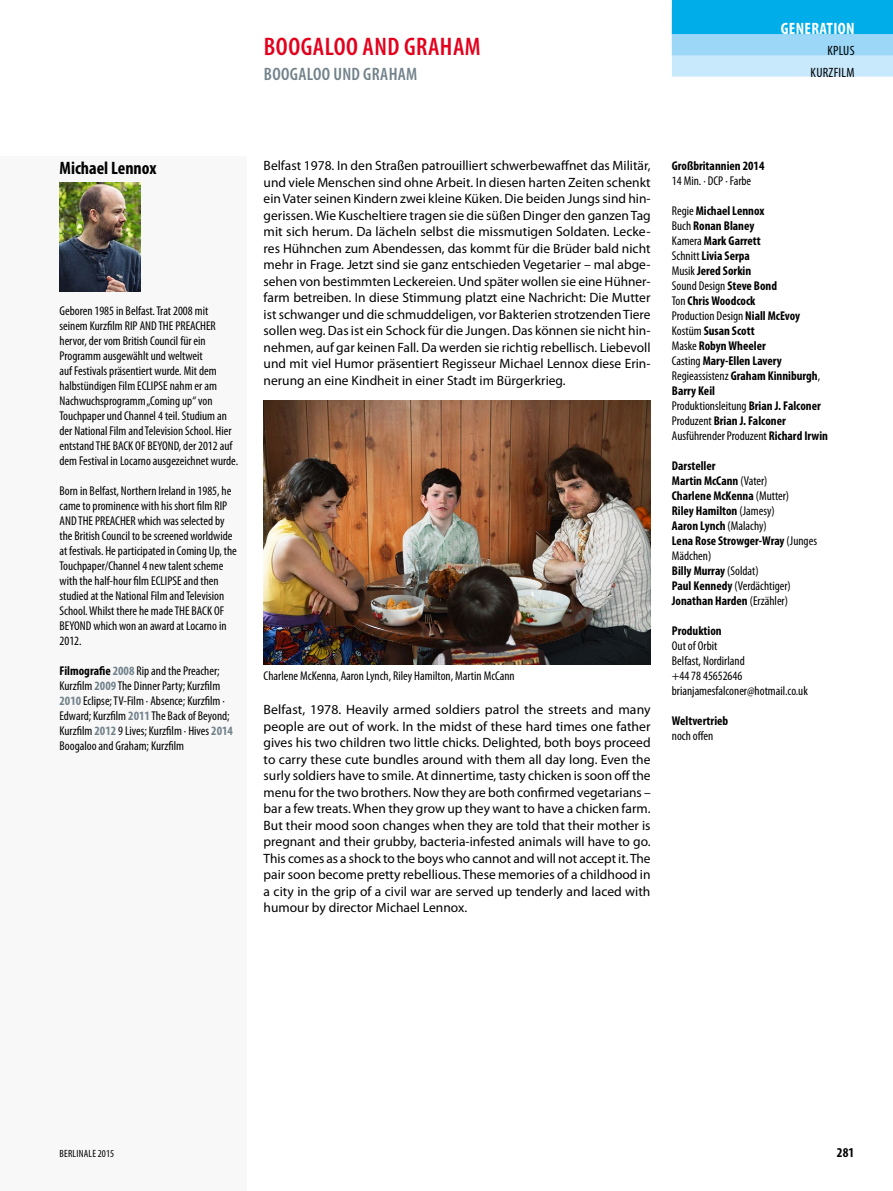
<style>
.page{position:relative;width:893px;height:1191px;background:#fff}
.page>*{position:absolute;margin:0;border:0;box-sizing:border-box;transform-origin:0 0}
.t1{font:600 condensed 25.5px "Myriad Pro";letter-spacing:.02em;color:#e3001d}
.t2{font:600 condensed 18px "Myriad Pro";letter-spacing:.02em;color:#72828b}
.t3{font:700 condensed 18px "Myriad Pro";color:#000}
.t4{font:700 condensed 16.5px "Myriad Pro";letter-spacing:.02em;color:#fff}
.t5{font:13.5px/16.5px "Myriad Pro";color:#000;text-align:justify}
.t6{font:condensed 13.5px "Myriad Pro";letter-spacing:.02em;color:#000}
.t7{font:700 condensed 13.5px "Myriad Pro";color:#000}
.t8{font:condensed 12.75px/15px "Myriad Pro";color:#000}
.t9{font:700 condensed 12.75px/15px "Myriad Pro";color:#000}
.t10{font:condensed 10.5px "Myriad Pro";letter-spacing:.02em;color:#000}
.s1{font-weight:700}
.s2{font-weight:700;color:#72828b}
.s3{font-weight:400}
</style>
<div class="page">
<div style="left:0;top:156px;width:247px;height:1035px;background:#f8f8f8"></div>
<img style="left:264px;top:401px;width:387px;height:263px">
<img style="left:60px;top:183px;width:80px;height:108px">
<div style="left:672px;top:30px;width:221px;height:47px;background:#c8e8fb"></div>
<div style="left:672px;top:9px;width:221px;height:46px;background:#9cd7f7"></div>
<div style="left:672px;top:0;width:221px;height:34px;background:#00ade9"></div>
<p class="t4" style="left:781px;top:18px;width:75px">GENERATION</p>
<h1 class="t1" style="left:264px;top:31px;width:218px">BOOGALOO AND GRAHAM</h1>
<h2 class="t2" style="left:264px;top:63px;width:155px">BOOGALOO UND GRAHAM</h2>
<p class="t6" style="left:811px;top:64px;width:45px">KURZFILM</p>
<p class="t6" style="left:827px;top:43px;width:29px">KPLUS</p>
<h2 class="t3" style="left:60px;top:157px;width:98px">Michael Lennox</h2>
<p class="t8" style="left:60px;top:303px;width:180px">Geboren 1985 in Belfast. Trat 2008 mit seinem Kurzfilm RIP AND THE PREACHER hervor, der vom British Council für ein Programm ausgewählt und weltweit<br>auf Festivals präsentiert wurde. Mit dem halbstündigen Film ECLIPSE nahm er am Nachwuchsprogramm „Coming up“ von Touchpaper und Channel 4 teil. Studium an der National Film and Television School. Hier entstand THE BACK OF BEYOND, der 2012 auf dem Festival in Locarno ausgezeichnet wurde.</p>
<p class="t8" style="left:60px;top:483px;width:179px">Born in Belfast, Northern Ireland in 1985, he came to prominence with his short film RIP AND THE PREACHER which was selected by the British Council to be screened worldwide at festivals. He participated in Coming Up, the Touchpaper/Channel 4 new talent scheme with the half-hour film ECLIPSE and then studied at the National Film and Television School. Whilst there he made THE BACK OF BEYOND which won an award at Locarno in 2012.</p>
<p class="t8" style="left:60px;top:662px;width:175px"><span class="s1">Filmografie</span> <span class="s2">2008</span> Rip and the Preacher; Kurzfilm <span class="s2">2009</span> The Dinner Party; Kurzfilm <span class="s2">2010</span> Eclipse; TV-Film · Absence; Kurzfilm · Edward; Kurzfilm <span class="s2">2011</span> The Back of Beyond; Kurzfilm <span class="s2">2012</span> 9 Lives; Kurzfilm · Hives <span class="s2">2014<br></span>Boogaloo and Graham; Kurzfilm</p>
<p class="t5" style="left:264px;top:157px;width:389px">Belfast 1978. In den Straßen patrouilliert schwerbewaffnet das Militär, und viele Menschen sind ohne Arbeit. In diesen harten Zeiten schenkt ein Vater seinen Kindern zwei kleine Küken. Die beiden Jungs sind hin&shy;gerissen. Wie Kuscheltiere tragen sie die süßen Dinger den ganzen Tag mit sich herum. Da lächeln selbst die missmutigen Soldaten. Lecke&shy;res Hühnchen zum Abendessen, das kommt für die Brüder bald nicht mehr in Frage. Jetzt sind sie ganz entschieden Vegetarier – mal abge&shy;sehen von bestimmten Leckereien. Und später wollen sie eine Hühner&shy;farm betreiben. In diese Stimmung platzt eine Nachricht: Die Mutter ist schwanger und die schmuddeligen, vor Bakterien strotzenden Tiere sollen weg. Das ist ein Schock für die Jungen. Das können sie nicht hin&shy;nehmen, auf gar keinen Fall. Da werden sie richtig rebellisch. Liebevoll und mit viel Humor präsentiert Regisseur Michael Lennox diese Erin&shy;nerung an eine Kindheit in einer Stadt im Bürgerkrieg.</p>
<p class="t8" style="left:264px;top:668px;width:253px">Charlene McKenna, Aaron Lynch, Riley Hamilton, Martin McCann</p>
<p class="t5" style="left:264px;top:701px;width:389px">Belfast, 1978. Heavily armed soldiers patrol the streets and many people are out of work. In the midst of these hard times one father gives his two children two little chicks. Delighted, both boys proceed to carry these cute bundles around with them all day long. Even the surly soldiers have to smile. At dinnertime, tasty chicken is soon off the menu for the two brothers. Now they are both confirmed vegetarians – bar a few treats. When they grow up they want to have a chicken farm.<br>But their mood soon changes when they are told that their mother is pregnant and their grubby, bacteria-infested animals will have to go.<br>This comes as a shock to the boys who cannot and will not accept it. The pair soon become pretty rebellious. These memories of a childhood in a city in the grip of a civil war are served up tenderly and laced with humour by director Michael Lennox.</p>
<p class="t9" style="left:672px;top:158px;width:94px">Großbritannien 2014</p>
<p class="t8" style="left:672px;top:173px;width:81px">14 Min. · DCP · Farbe</p>
<p class="t9" style="left:672px;top:203px;width:158px"><span class="s3">Regie</span> Michael Lennox<br><span class="s3">Buch</span> Ronan Blaney<br><span class="s3">Kamera</span> Mark Garrett<br><span class="s3">Schnitt</span> Livia Serpa<br><span class="s3">Musik</span> Jered Sorkin<br><span class="s3">Sound Design</span> Steve Bond<br><span class="s3">Ton</span> Chris Woodcock<br><span class="s3">Production Design</span> Niall McEvoy<br><span class="s3">Kostüm</span> Susan Scott<br><span class="s3">Maske</span> Robyn Wheeler<br><span class="s3">Casting</span> Mary-Ellen Lavery<br><span class="s3">Regieassistenz</span> Graham Kinniburgh<span class="s3">,<br></span>Barry Keil<br><span class="s3">Produktionsleitung</span> Brian J. Falconer<br><span class="s3">Produzent</span> Brian J. Falconer<br><span class="s3">Ausführender Produzent</span> Richard Irwin</p>
<p class="t9" style="left:672px;top:458px;width:147px">Darsteller<br>Martin McCann <span class="s3">(Vater)<br></span>Charlene McKenna <span class="s3">(Mutter)<br></span>Riley Hamilton <span class="s3">(Jamesy)<br></span>Aaron Lynch <span class="s3">(Malachy)<br></span>Lena Rose Strowger-Wray <span class="s3">(Junges<br>Mädchen)<br></span>Billy Murray <span class="s3">(Soldat)<br></span>Paul Kennedy <span class="s3">(Verdächtiger)<br></span>Jonathan Harden <span class="s3">(Erzähler)</span></p>
<p class="t9" style="left:672px;top:623px;width:51px">Produktion</p>
<p class="t8" style="left:672px;top:638px;width:137px">Out of Orbit<br>Belfast, Nordirland<br>+44 78 45652646 brianjamesfalconer@hotmail.co.uk</p>
<p class="t9" style="left:672px;top:713px;width:58px">Weltvertrieb</p>
<p class="t8" style="left:672px;top:728px;width:43px">noch offen</p>
<p class="t10" style="left:60px;top:1146px;width:56px">BERLINALE 2015</p>
<p class="t7" style="left:837px;top:1143px;width:19px">281</p>
</div>
